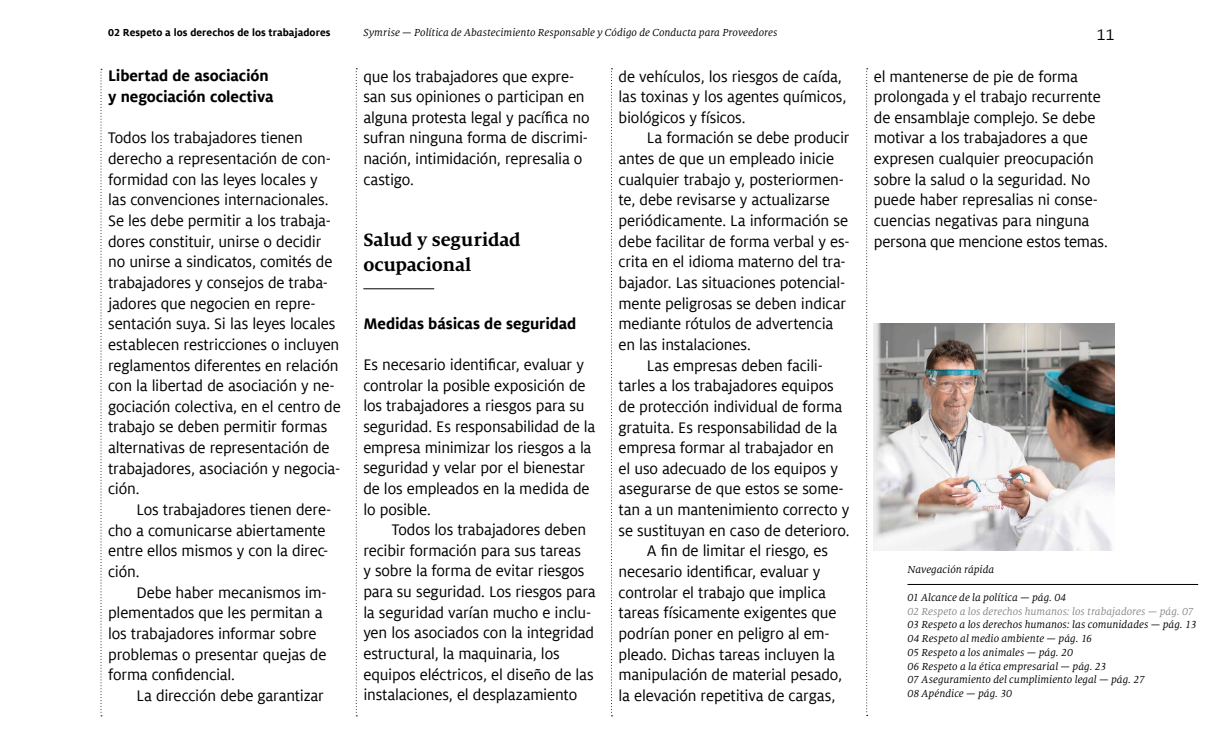
<style>
.page{position:relative;width:1223px;height:745px;background:#fff}
.page>*{position:absolute;margin:0;border:0;box-sizing:border-box;transform-origin:0 0}
.t1{font:700 19.75px/24px "FF Milo Serif CF Ffor Symrise";letter-spacing:-.005em;color:#000}
.t2{font:16.88px/20.6px "FF Milofor Symrise";letter-spacing:-.01em;color:#000}
.t3{font:700 16.88px/20.6px "FF Milofor Symrise";letter-spacing:-.005em;color:#000}
.t4{font:italic 11.25px/13.8px "FF Milo Serif CF Ffor Symrise";letter-spacing:.005em;color:#000}
.t5{font:italic 11.25px "FF Milo Serif CF Ffor Symrise";color:#878787}
.t6{font:700 11.25px "FF Milofor Symrise";letter-spacing:.005em;color:#000}
</style>
<div class="page">
<svg style="left:356px;top:68px;width:1px;height:648px"></svg>
<svg style="left:611px;top:68px;width:1px;height:648px"></svg>
<svg style="left:101px;top:69px;width:1px;height:647px"></svg>
<hr style="left:363px;top:288px;width:71px;height:1px;background:#000">
<img style="left:873px;top:323px;width:241px;height:227px">
<svg style="left:866px;top:68px;width:1px;height:645px"></svg>
<hr style="left:907px;top:583px;width:291px;height:1px;background:#000">
<p class="t6" style="left:108px;top:26px;width:224px">02 Respeto a los derechos de los trabajadores</p>
<p class="t3" style="left:108px;top:66px;width:167px">Libertad de asociación y negociación colectiva</p>
<p class="t2" style="left:108px;top:128px;width:234px">Todos los trabajadores tienen derecho a representación de con&shy;formidad con las leyes locales y<br>las convenciones internacionales.<br>Se les debe permitir a los trabaja&shy;dores constituir, unirse o decidir no unirse a sindicatos, comités de trabajadores y consejos de traba&shy;jadores que negocien en repre&shy;sentación suya. Si las leyes locales establecen restricciones o incluyen reglamentos diferentes en relación con la libertad de asociación y ne&shy;gociación colectiva, en el centro de trabajo se deben permitir formas alternativas de representación de trabajadores, asociación y negocia&shy;ción.</p>
<p class="t2" style="left:108px;top:499px;width:225px;text-indent:28px">Los trabajadores tienen dere&shy;cho a comunicarse abiertamente entre ellos mismos y con la direc&shy;ción.</p>
<p class="t2" style="left:108px;top:581px;width:220px;text-indent:28px">Debe haber mecanismos im&shy;plementados que les permitan a los trabajadores informar sobre problemas o presentar quejas de forma confidencial.</p>
<p class="t2" style="left:136px;top:685px;width:189px">La dirección debe garantizar</p>
<p class="t4" style="left:363px;top:26px;width:415px">Symrise — Política de Abastecimiento Responsable y Código de Conducta para Proveedores</p>
<p class="t2" style="left:1096px;top:25px;width:19px">11</p>
<p class="t2" style="left:618px;top:66px;width:229px">de vehículos, los riesgos de caída, las toxinas y los agentes químicos, biológicos y físicos.</p>
<p class="t2" style="left:647px;top:128px;width:204px">La formación se debe producir</p>
<p class="t2" style="left:618px;top:148px;width:217px">antes de que un empleado inicie</p>
<p class="t2" style="left:618px;top:169px;width:227px">cualquier trabajo y, posteriormen-</p>
<p class="t2" style="left:618px;top:190px;width:213px">te, debe revisarse y actualizarse</p>
<p class="t2" style="left:618px;top:210px;width:231px">periódicamente. La información se</p>
<p class="t2" style="left:618px;top:231px;width:232px">debe facilitar de forma verbal y es-</p>
<p class="t2" style="left:618px;top:252px;width:229px">crita en el idioma materno del tra-</p>
<p class="t2" style="left:618px;top:272px;width:228px">bajador. Las situaciones potencial-</p>
<p class="t2" style="left:618px;top:293px;width:229px">mente peligrosas se deben indicar</p>
<p class="t2" style="left:618px;top:313px;width:216px">mediante rótulos de advertencia</p>
<p class="t2" style="left:618px;top:334px;width:134px">en las instalaciones.</p>
<p class="t2" style="left:647px;top:355px;width:177px">Las empresas deben facili-</p>
<p class="t2" style="left:618px;top:375px;width:217px">tarles a los trabajadores equipos</p>
<p class="t2" style="left:618px;top:396px;width:225px">de protección individual de forma</p>
<p class="t2" style="left:618px;top:417px;width:220px">gratuita. Es responsabilidad de la</p>
<p class="t2" style="left:618px;top:437px;width:217px">empresa formar al trabajador en</p>
<p class="t2" style="left:618px;top:458px;width:221px">el uso adecuado de los equipos y</p>
<p class="t2" style="left:618px;top:478px;width:227px">asegurarse de que estos se some-</p>
<p class="t2" style="left:618px;top:499px;width:232px">tan a un mantenimiento correcto y</p>
<p class="t2" style="left:618px;top:520px;width:232px">se sustituyan en caso de deterioro.</p>
<p class="t2" style="left:647px;top:540px;width:182px">A fin de limitar el riesgo, es</p>
<p class="t2" style="left:618px;top:561px;width:203px">necesario identificar, evaluar y</p>
<p class="t2" style="left:618px;top:581px;width:209px">controlar el trabajo que implica</p>
<p class="t2" style="left:618px;top:602px;width:219px">tareas físicamente exigentes que</p>
<p class="t2" style="left:618px;top:623px;width:213px">podrían poner en peligro al em-</p>
<p class="t2" style="left:618px;top:643px;width:218px">pleado. Dichas tareas incluyen la</p>
<p class="t2" style="left:618px;top:664px;width:225px">manipulación de material pesado,</p>
<p class="t2" style="left:618px;top:685px;width:218px">la elevación repetitiva de cargas,</p>
<p class="t2" style="left:873px;top:66px;width:235px">el mantenerse de pie de forma prolongada y el trabajo recurrente de ensamblaje complejo. Se debe motivar a los trabajadores a que expresen cualquier preocupación sobre la salud o la seguridad. No puede haber represalias ni conse&shy;cuencias negativas para ninguna persona que mencione estos temas.</p>
<p class="t2" style="left:363px;top:66px;width:228px">que los trabajadores que expre&shy;san sus opiniones o participan en alguna protesta legal y pacífica no sufran ninguna forma de discrimi&shy;nación, intimidación, represalia o castigo.</p>
<p class="t1" style="left:363px;top:228px;width:159px">Salud y seguridad ocupacional</p>
<p class="t3" style="left:363px;top:313px;width:215px">Medidas básicas de seguridad</p>
<p class="t2" style="left:363px;top:354px;width:234px">Es necesario identificar, evaluar y controlar la posible exposición de los trabajadores a riesgos para su seguridad. Es responsabilidad de la empresa minimizar los riesgos a la seguridad y velar por el bienestar de los empleados en la medida de lo posible.</p>
<p class="t2" style="left:363px;top:519px;width:234px;text-indent:28px">Todos los trabajadores deben recibir formación para sus tareas<br>y sobre la forma de evitar riesgos para su seguridad. Los riesgos para la seguridad varían mucho e inclu&shy;yen los asociados con la integridad estructural, la maquinaria, los equipos eléctricos, el diseño de las instalaciones, el desplazamiento</p>
<p class="t4" style="left:907px;top:562px;width:88px">Navegación rápida</p>
<p class="t4" style="left:907px;top:590px;width:161px">01 Alcance de la política — pág. 04</p>
<p class="t5" style="left:907px;top:604px;width:288px">02 Respeto a los derechos humanos: los trabajadores — pág. 07</p>
<p class="t4" style="left:907px;top:617px;width:291px">03 Respeto a los derechos humanos: las comunidades — pág. 13<br>04 Respeto al medio ambiente — pág. 16<br>05 Respeto a los animales — pág. 20<br>06 Respeto a la ética empresarial — pág. 23<br>07 Aseguramiento del cumplimiento legal — pág. 27<br>08 Apéndice — pág. 30</p>
</div>
